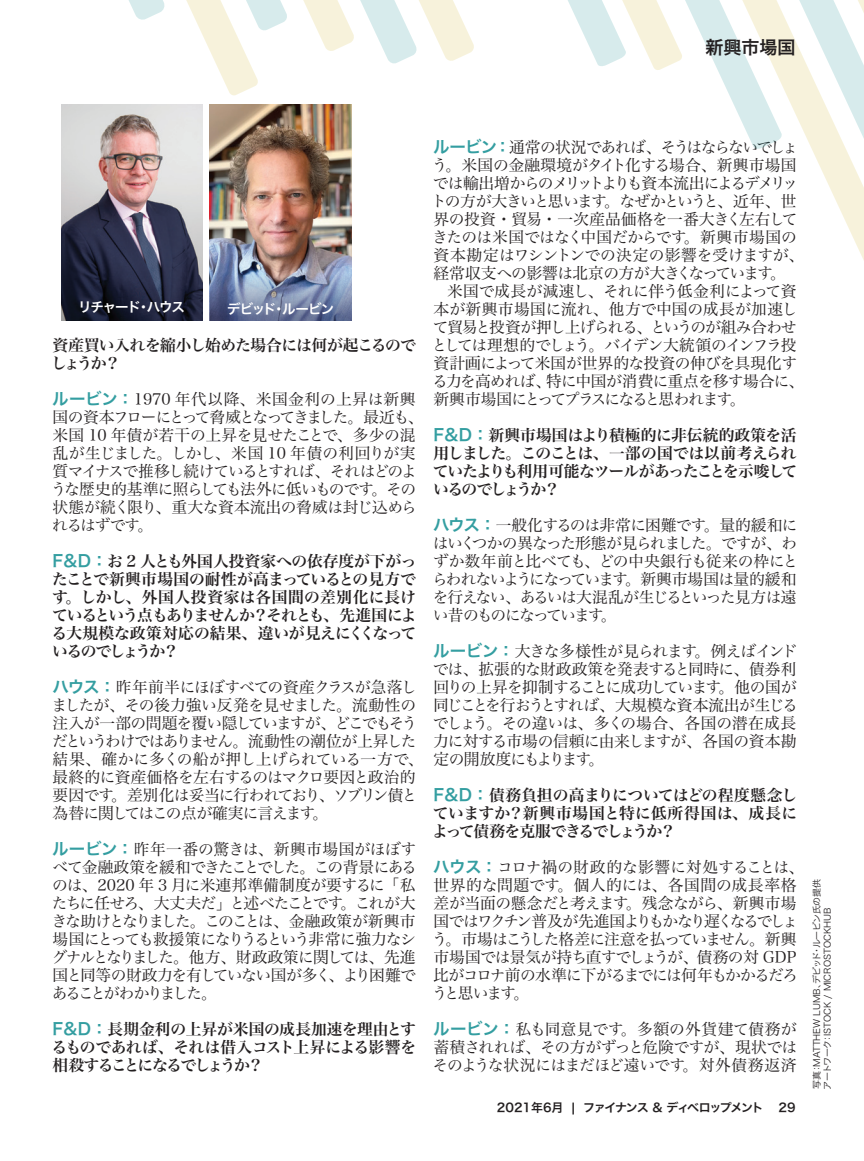
<style>
.page{position:relative;width:864px;height:1161px;background:#fff}
.page>*{position:absolute;margin:0;border:0;box-sizing:border-box;transform-origin:0 0}
.t1{font:18px "Hira Kaku Pro N W6";color:#231f20}
.t2{font:15.75px/18px "Hira Min Pro N W3";letter-spacing:-.045em;color:#231f20}
.t3{font:15.75px/18.1px "Hira Min Pro N W6";letter-spacing:-.045em;color:#231f20;text-align:justify}
.t4{font:13.5px "Hira Kaku Pro N W6";letter-spacing:-.085em;color:#fff}
.t5{font:13.5px "Hira Kaku Pro N W6";letter-spacing:-.055em;color:#fff}
.t6{font:12px "Hira Kaku Pro N W6";letter-spacing:-.1em;color:#231f20}
.t7{font:9px/10.8px "Hira Kaku Pro N W3";color:#231f20}
.s1{font-family:"Hira Kaku Pro N W6";font-size:16.5px;color:#349ea1}
.s2{font-family:"Hira Kaku Pro W6";font-size:16.5px;color:#349ea1}
</style>
<div class="page">
<svg style="left:568px;top:0;width:296px;height:260px"></svg>
<svg style="left:129px;top:0;width:345px;height:96px"></svg>
<img style="left:210px;top:104px;width:142px;height:163px">
<img style="left:210px;top:267px;width:142px;height:54px">
<img style="left:61px;top:104px;width:142px;height:216px">
<p class="t1" style="left:706px;top:30px;width:91px">新興市場国</p>
<p class="t4" style="left:78px;top:295px;width:108px">リチャード・ハウス</p>
<p class="t5" style="left:227px;top:296px;width:109px">デビッド・ルービン</p>
<p class="t3" style="left:51px;top:335px;width:366px">資産買い入れを縮小し始めた場合には何が起こるのでしょうか？</p>
<p class="t2" style="left:51px;top:388px;width:374px"><span class="s1">ルービン：</span>1970 年代以降、米国金利の上昇は新興国の資本フローにとって脅威となってきました。最近も、米国 10 年債が若干の上昇を見せたことで、多少の混乱が生じました。しかし、米国 10 年債の利回りが実質マイナスで推移し続けているとすれば、それはどのような歴史的基準に照らしても法外に低いものです。その状態が続く限り、重大な資本流出の脅威は封じ込められるはずです。</p>
<p class="t3" style="left:52px;top:551px;width:367px"><span class="s2">F&amp;D：</span>お 2 人とも外国人投資家への依存度が下がったことで新興市場国の耐性が高まっているとの見方です。しかし、外国人投資家は各国間の差別化に長けているという点もありませんか？それとも、先進国による大規模な政策対応の結果、違いが見えにくくなっているのでしょうか？</p>
<p class="t2" style="left:51px;top:676px;width:374px"><span class="s1">ハウス：</span>昨年前半にほぼすべての資産クラスが急落しましたが、その後力強い反発を見せました。流動性の注入が一部の問題を覆い隠していますが、どこでもそうだというわけではありません。流動性の潮位が上昇した結果、確かに多くの船が押し上げられている一方で、最終的に資産価格を左右するのはマクロ要因と政治的要因です。差別化は妥当に行われており、ソブリン債と為替に関してはこの点が確実に言えます。</p>
<p class="t2" style="left:51px;top:838px;width:367px;text-align:justify"><span class="s1">ルービン：</span>昨年一番の驚きは、新興市場国がほぼすべて金融政策を緩和できたことでした。この背景にあるのは、2020 年 3 月に米連邦準備制度が要するに「私たちに任せろ、大丈夫だ」と述べたことです。これが大きな助けとなりました。このことは、金融政策が新興市場国にとっても救援策になりうるという非常に強力なシグナルとなりました。他方、財政政策に関しては、先進国と同等の財政力を有していない国が多く、より困難であることがわかりました。</p>
<p class="t3" style="left:52px;top:1019px;width:366px"><span class="s1">F&amp;D：</span>長期金利の上昇が米国の成長加速を理由とするものであれば、それは借入コスト上昇による影響を相殺することになるでしょうか？</p>
<p class="t2" style="left:431px;top:136px;width:375px"><span class="s2">ルービン：</span>通常の状況であれば、そうはならないでしょう。米国の金融環境がタイト化する場合、新興市場国では輸出増からのメリットよりも資本流出によるデメリットの方が大きいと思います。なぜかというと、近年、世界の投資・貿易・一次産品価格を一番大きく左右してきたのは米国ではなく中国だからです。新興市場国の資本勘定はワシントンでの決定の影響を受けますが、経常収支への影響は北京の方が大きくなっています。</p>
<p class="t2" style="left:432px;top:281px;width:374px;text-indent:15px">米国で成長が減速し、それに伴う低金利によって資本が新興市場国に流れ、他方で中国の成長が加速して貿易と投資が押し上げられる、というのが組み合わせとしては理想的でしょう。バイデン大統領のインフラ投資計画によって米国が世界的な投資の伸びを具現化する力を高めれば、特に中国が消費に重点を移す場合に、新興市場国にとってプラスになると思われます。</p>
<p class="t3" style="left:433px;top:425px;width:366px"><span class="s1">F&amp;D：</span>新興市場国はより積極的に非伝統的政策を活用しました。このことは、一部の国では以前考えられていたよりも利用可能なツールがあったことを示唆しているのでしょうか？</p>
<p class="t2" style="left:432px;top:514px;width:368px;text-align:justify"><span class="s1">ハウス：</span>一般化するのは非常に困難です。量的緩和にはいくつかの異なった形態が見られました。ですが、わずか数年前と比べても、どの中央銀行も従来の枠にとらわれないようになっています。新興市場国は量的緩和を行えない、あるいは大混乱が生じるといった見方は遠い昔のものになっています。</p>
<p class="t2" style="left:433px;top:640px;width:366px;text-align:justify"><span class="s1">ルービン：</span>大きな多様性が見られます。例えばインドでは、拡張的な財政政策を発表すると同時に、債券利回りの上昇を抑制することに成功しています。他の国が同じことを行おうとすれば、大規模な資本流出が生じるでしょう。その違いは、多くの場合、各国の潜在成長力に対する市場の信頼に由来しますが、各国の資本勘定の開放度にもよります。</p>
<p class="t3" style="left:432px;top:785px;width:367px"><span class="s1">F&amp;D：</span>債務負担の高まりについてはどの程度懸念していますか？新興市場国と特に低所得国は、成長によって債務を克服できるでしょうか？</p>
<p class="t2" style="left:432px;top:856px;width:374px"><span class="s1">ハウス：</span>コロナ禍の財政的な影響に対処することは、世界的な問題です。個人的には、各国間の成長率格差が当面の懸念だと考えます。残念ながら、新興市場国ではワクチン普及が先進国よりもかなり遅くなるでしょう。市場はこうした格差に注意を払っていません。新興市場国では景気が持ち直すでしょうが、債務の対 GDP比がコロナ前の水準に下がるまでには何年もかかるだろうと思います。</p>
<p class="t2" style="left:433px;top:1018px;width:366px;text-align:justify"><span class="s1">ルービン：</span>私も同意見です。多額の外貨建て債務が蓄積されれば、その方がずっと危険ですが、現状ではそのような状況にはまだほど遠いです。対外債務返済</p>
<p class="t6" style="left:497px;top:1096px;width:268px">2021年6月 | ファイナンス &amp; ディベロップメント</p>
<p class="t6" style="left:779px;top:1096px;width:19px">29</p>
<p class="t7" style="left:811px;top:1090px;width:212px;rotate:-90deg">写真：MATTHEW LUMB、デビッド・ルービン氏の提供アートワーク：ISTOCK / MICROSTOCKHUB</p>
</div>
